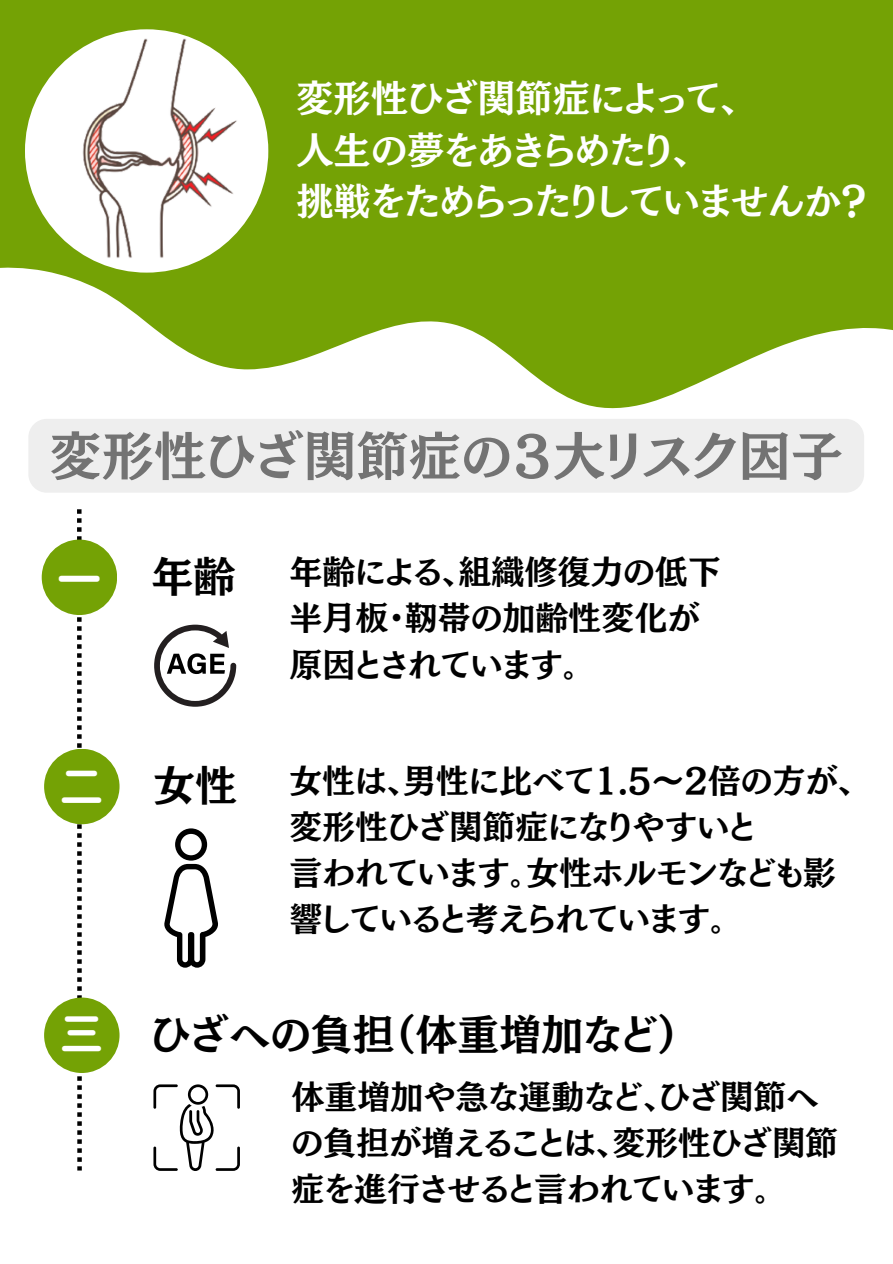
<style>
.page{position:relative;width:893px;height:1264px;background:#fff}
.page>*{position:absolute;margin:0;border:0;box-sizing:border-box;transform-origin:0 0}
.t1{font:52.5px "TEST Mode Min B B";color:#737373}
.t2{font:45px "rounded mplus 1 p bold";color:#fff}
.t3{font:42px "TEST Mode Min B B";color:#000}
.t4{font:37.5px "TEST Mode Min B B";color:#fff}
.t5{font:33px/46px "TEST Mode Min B B";color:#000}
</style>
<div class="page">
<svg style="left:0;top:0;width:892px;height:409px;fill:#74a205"></svg>
<div style="left:25px;top:29px;width:243px;height:243px;background:#fff;border-radius:50%"></div>
<img style="left:53px;top:29px;width:187px;height:242px">
<svg style="left:77px;top:509px;width:5px;height:661px"></svg>
<div style="left:42px;top:539px;width:75px;height:76px;background:#74a205;border-radius:50%"></div>
<div style="left:44px;top:748px;width:75px;height:76px;background:#74a205;border-radius:50%"></div>
<div style="left:44px;top:997px;width:75px;height:75px;background:#74a205;border-radius:50%"></div>
<svg style="left:154px;top:624px;width:82px;height:82px"></svg>
<svg style="left:153px;top:1084px;width:87px;height:86px"></svg>
<svg style="left:164px;top:828px;width:54px;height:139px"></svg>
<div style="left:28px;top:419px;width:836px;height:73px;background:#eee;border-radius:18px"></div>
<p class="t4" style="left:296px;top:79px;width:444px">変形性ひざ関節症によって、</p>
<p class="t4" style="left:296px;top:131px;width:396px">人生の夢をあきらめたり、</p>
<p class="t4" style="left:296px;top:182px;width:572px">挑戦をためらったりしていませんか？</p>
<p class="t1" style="left:49px;top:429px;width:792px">変形性ひざ関節症の３大リスク因子</p>
<p class="t2" style="left:57px;top:547px;width:46px">一</p>
<p class="t2" style="left:59px;top:754px;width:46px">二</p>
<p class="t2" style="left:59px;top:1001px;width:46px">三</p>
<p class="t3" style="left:151px;top:555px;width:85px">年齢</p>
<p class="t3" style="left:153px;top:764px;width:85px">女性</p>
<p class="t5" style="left:289px;top:549px;width:433px">年齢による、組織修復力の低下</p>
<p class="t5" style="left:289px;top:595px;width:412px">半月板・靭帯の加齢性変化が</p>
<p class="t5" style="left:289px;top:641px;width:291px">原因とされています。</p>
<p class="t5" style="left:289px;top:757px;width:566px">女性は、男性に比べて1.5〜2倍の方が、</p>
<p class="t5" style="left:289px;top:803px;width:467px">変形性ひざ関節症になりやすいと</p>
<p class="t5" style="left:289px;top:849px;width:548px">言われています。女性ホルモンなども影響していると考えられています。</p>
<p class="t3" style="left:151px;top:1012px;width:529px">ひざへの負担（体重増加など）</p>
<p class="t5" style="left:291px;top:1073px;width:548px">体重増加や急な運動など、ひざ関節への負担が増えることは、変形性ひざ関節症を進行させると言われています。</p>
</div>
